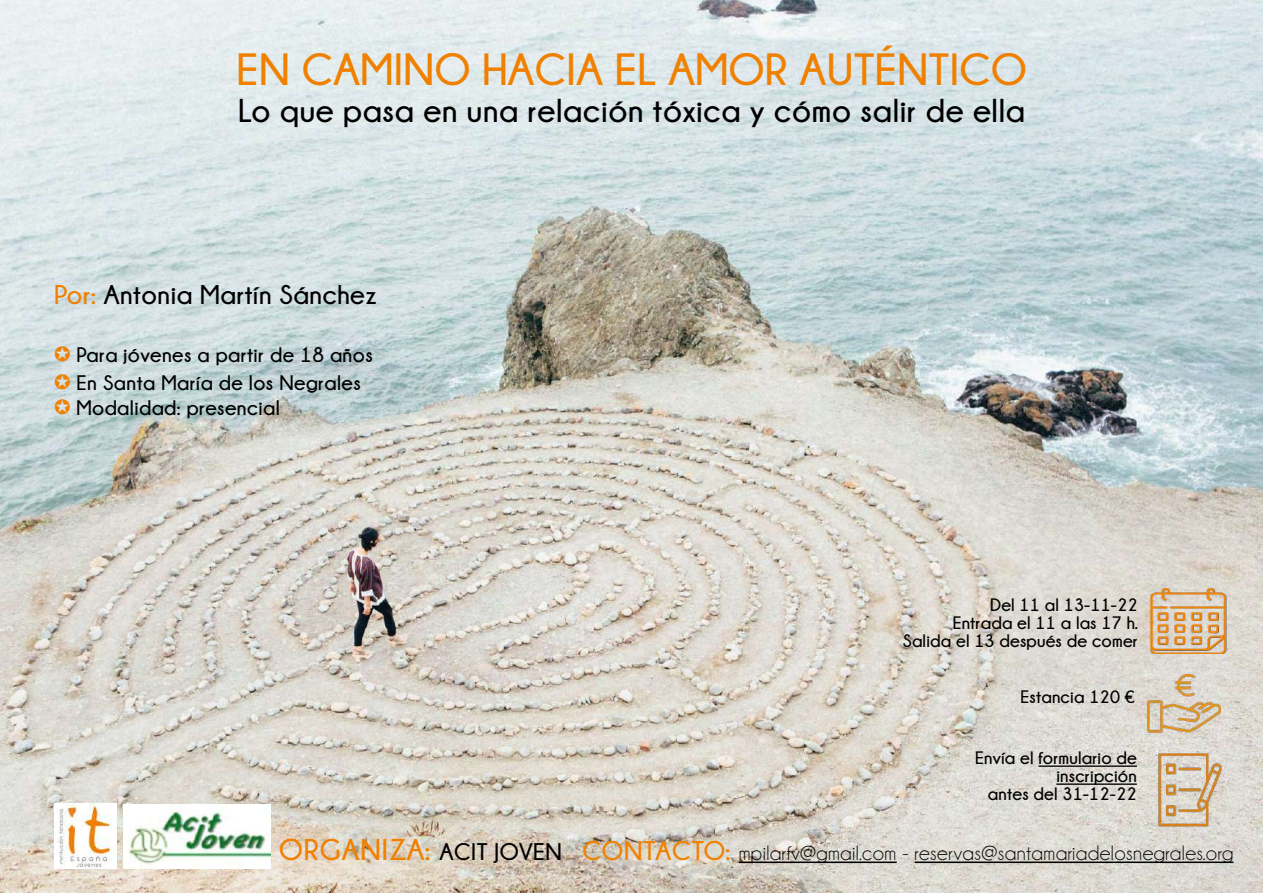
<style>
.page{position:relative;width:1263px;height:893px;background:#fff}
.page>*{position:absolute;margin:0;border:0;box-sizing:border-box;transform-origin:0 0}
.t1{font:700 45px "Champagne&Limousines";letter-spacing:.01em;color:#f08000}
.t2{font:700 33px "Champagne&Limousines";letter-spacing:.02em;color:#000}
.t3{font:700 27px "Champagne&Limousines";letter-spacing:.02em;color:#000}
.t4{font:21px "Champagne&Limousines";letter-spacing:.02em;color:#000}
.t5{font:700 21px/28.2px "Champagne&Limousines";letter-spacing:.02em;color:#000}
.t6{font:700 18px/18px "Champagne&Limousines";letter-spacing:.01em;color:#000;text-align:right}
.s1{color:#f08000}
.s2{font-weight:700;font-size:30px;color:#f08000}
.s3{font-weight:700;font-size:24px}
.s4{font-weight:700;font-size:27px;color:#f08000}
</style>
<div class="page">
<img style="left:0;top:0;width:1263px;height:893px">
<hr style="left:739px;top:861px;width:158px;height:2px;background:#000">
<hr style="left:914px;top:861px;width:319px;height:2px;background:#000">
<img style="left:54px;top:804px;width:63px;height:64px">
<img style="left:1147px;top:589px;width:81px;height:65px">
<hr style="left:1038px;top:765px;width:99px;height:2px;background:#000">
<hr style="left:1056px;top:783px;width:81px;height:2px;background:#000">
<img style="left:1150px;top:748px;width:79px;height:82px">
<img style="left:123px;top:804px;width:147px;height:64px">
<img style="left:1147px;top:667px;width:73px;height:73px">
<h1 class="t1" style="left:236px;top:44px;width:792px">EN CAMINO HACIA EL AMOR AUTÉNTICO</h1>
<h2 class="t2" style="left:238px;top:92px;width:788px">Lo que pasa en una relación tóxica y cómo salir de ella</h2>
<h3 class="t3" style="left:54px;top:280px;width:324px"><span class="s1">Por:</span> Antonia Martín Sánchez</h3>
<p class="t5" style="left:54px;top:340px;width:320px"><span class="s1">✪</span> Para jóvenes a partir de 18 años <span class="s1">✪</span> En Santa María de los Negrales</p>
<p class="t5" style="left:54px;top:394px;width:227px"><span class="s1">✪</span> Modalidad: presencial</p>
<p class="t6" style="left:903px;top:596px;width:237px">Del 11 al 13-11-22<br>Entrada el 11 a las 17 h.<br>Salida el 13 después de comer</p>
<p class="t6" style="left:1020px;top:688px;width:116px">Estancia 120 €</p>
<p class="t6" style="left:975px;top:749px;width:163px">Envía el formulario de inscripción<br>antes del 31-12-22</p>
<p class="t4" style="left:279px;top:842px;width:956px"><span class="s2">ORGANIZA:</span> <span class="s3">ACIT JOVEN</span> <span class="s4">CONTACTO:</span> mpilarfv@gmail.com - reservas@santamariadelosnegrales.org</p>
</div>
